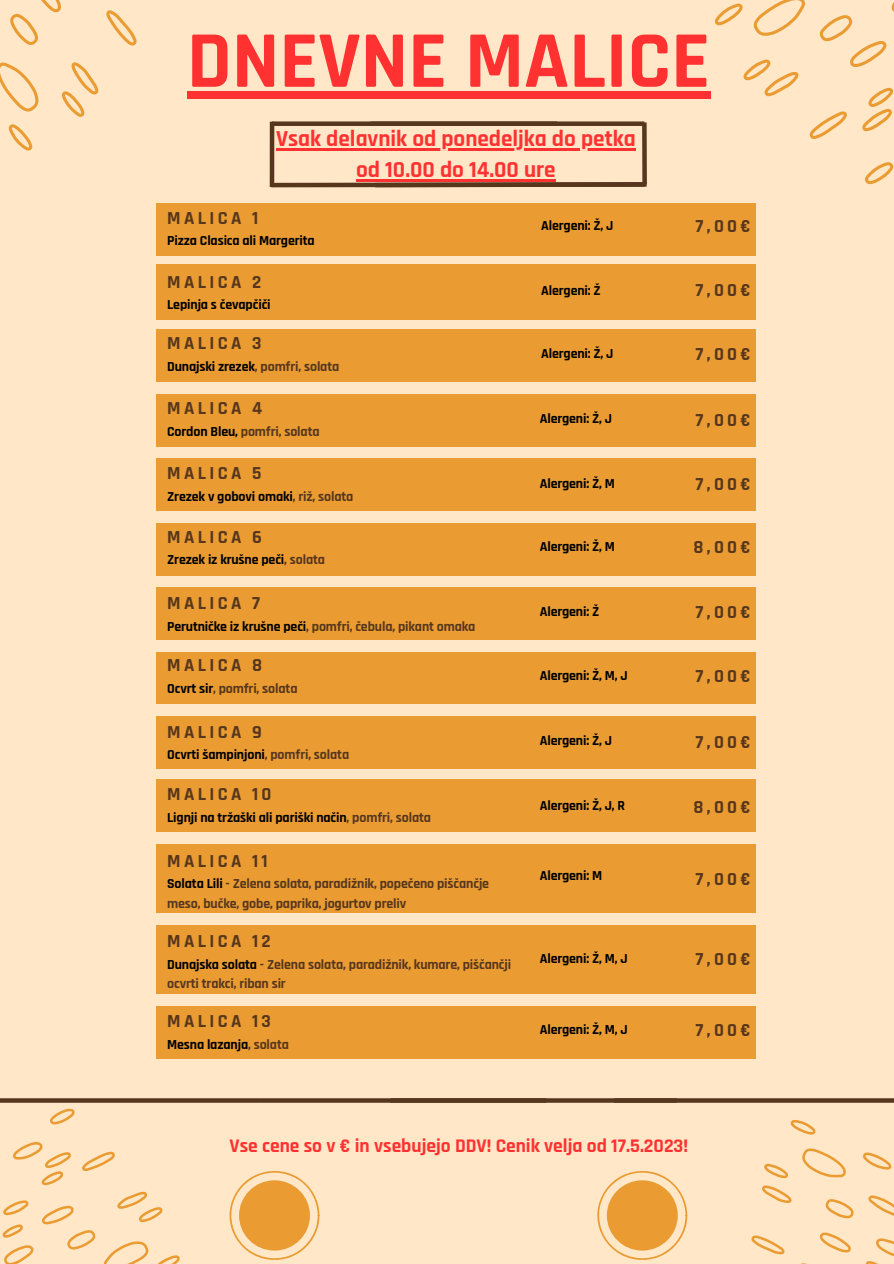
<style>
.page{position:relative;width:894px;height:1264px;background:#fff}
.page>*{position:absolute;margin:0;border:0;box-sizing:border-box;transform-origin:0 0}
.t1{font:700 81.15px "Rajdhani";color:#ff3131}
.t2{font:700 23.1px/31.5px "Rajdhani";color:#ff3131;text-align:center}
.t3{font:700 19.5px "Rajdhani";color:#ff3131}
.t4{font:700 18.6px "Rajdhani";letter-spacing:.18em;color:#56361c}
.t5{font:700 13.95px "Rajdhani";letter-spacing:-.01em;color:#000}
.t6{font:700 13.95px/19.2px "Rajdhani";letter-spacing:-.01em;color:#56361c}
.s1{color:#56361c}
.s2{color:#000}
</style>
<div class="page">
<div style="left:0;top:0;width:893px;height:1263px;background:#ffe7c7"></div>
<hr style="left:614px;top:1098px;width:279px;height:4px;background:#56361c">
<svg style="left:199px;top:1098px;width:61px;height:4px"></svg>
<svg style="left:715px;top:0;width:178px;height:184px"></svg>
<svg style="left:597px;top:1171px;width:80px;height:88px"></svg>
<div style="left:187px;top:91px;width:522px;height:8px;background:#ff3131"></div>
<hr style="left:276px;top:148px;width:359px;height:2px;background:#ff3131">
<hr style="left:356px;top:179px;width:199px;height:3px;background:#ff3131">
<div style="left:370px;top:121px;width:274px;height:5px;background:#56361c"></div>
<svg style="left:642px;top:122px;width:4px;height:58px"></svg>
<svg style="left:0;top:0;width:137px;height:151px"></svg>
<svg style="left:269px;top:180px;width:378px;height:8px"></svg>
<div style="left:272px;top:121px;width:285px;height:5px;background:#56361c"></div>
<hr style="left:270px;top:122px;width:4px;height:65px;background:#56361c">
<svg style="left:260px;top:1098px;width:130px;height:4px"></svg>
<hr style="left:390px;top:1098px;width:286px;height:4px;background:#56361c">
<div style="left:156px;top:203px;width:599px;height:52px;background:#ea9c33"></div>
<div style="left:156px;top:264px;width:599px;height:55px;background:#ea9c33"></div>
<div style="left:156px;top:394px;width:599px;height:52px;background:#ea9c33"></div>
<div style="left:156px;top:458px;width:599px;height:52px;background:#ea9c33"></div>
<div style="left:156px;top:329px;width:599px;height:52px;background:#ea9c33"></div>
<div style="left:156px;top:523px;width:599px;height:52px;background:#ea9c33"></div>
<div style="left:156px;top:587px;width:599px;height:52px;background:#ea9c33"></div>
<div style="left:156px;top:716px;width:599px;height:52px;background:#ea9c33"></div>
<div style="left:156px;top:779px;width:599px;height:52px;background:#ea9c33"></div>
<div style="left:156px;top:844px;width:599px;height:68px;background:#ea9c33"></div>
<div style="left:156px;top:652px;width:599px;height:52px;background:#ea9c33"></div>
<div style="left:156px;top:925px;width:599px;height:68px;background:#ea9c33"></div>
<div style="left:156px;top:1006px;width:599px;height:52px;background:#ea9c33"></div>
<svg style="left:229px;top:1171px;width:90px;height:88px"></svg>
<svg style="left:0;top:1098px;width:199px;height:165px"></svg>
<svg style="left:677px;top:1048px;width:216px;height:215px"></svg>
<p class="t1" style="left:187px;top:11px;width:524px">DNEVNE MALICE</p>
<p class="t4" style="left:167px;top:206px;width:93px">MALICA 1</p>
<p class="t2" style="left:276px;top:123px;width:361px">Vsak delavnik od ponedeljka do petka od 10.00 do 14.00 ure</p>
<p class="t5" style="left:541px;top:217px;width:74px">Alergeni: Ž, J</p>
<p class="t5" style="left:167px;top:232px;width:149px">Pizza Clasica ali Margerita</p>
<p class="t4" style="left:167px;top:270px;width:95px">MALICA 2</p>
<p class="t5" style="left:167px;top:296px;width:105px">Lepinja s čevapčiči</p>
<p class="t4" style="left:167px;top:332px;width:96px">MALICA 3</p>
<p class="t5" style="left:167px;top:358px;width:174px">Dunajski zrezek<span class="s1">, pomfri, solata</span></p>
<p class="t4" style="left:167px;top:397px;width:96px">MALICA 4</p>
<p class="t6" style="left:167px;top:422px;width:154px"><span class="s2">Cordon Bleu,</span> pomfri, solata</p>
<p class="t4" style="left:167px;top:462px;width:96px">MALICA 5</p>
<p class="t5" style="left:167px;top:488px;width:188px">Zrezek v gobovi omaki<span class="s1">, riž, solata</span></p>
<p class="t4" style="left:167px;top:525px;width:96px">MALICA 6</p>
<p class="t5" style="left:167px;top:551px;width:159px">Zrezek iz krušne peči<span class="s1">, solata</span></p>
<p class="t4" style="left:167px;top:592px;width:94px">MALICA 7</p>
<p class="t6" style="left:167px;top:617px;width:310px"><span class="s2">Perutničke iz krušne peči</span>, pomfri, čebula, pikant omaka</p>
<p class="t4" style="left:167px;top:653px;width:96px">MALICA 8</p>
<p class="t6" style="left:167px;top:679px;width:132px"><span class="s2">Ocvrt sir</span>, pomfri, solata</p>
<p class="t4" style="left:167px;top:720px;width:96px">MALICA 9</p>
<p class="t5" style="left:167px;top:746px;width:183px">Ocvrti šampinjoni<span class="s1">, pomfri, solata</span></p>
<p class="t4" style="left:167px;top:783px;width:106px">MALICA 10</p>
<p class="t5" style="left:167px;top:809px;width:265px">Lignji na tržaški ali pariški način<span class="s1">, pomfri, solata</span></p>
<p class="t4" style="left:167px;top:849px;width:102px">MALICA 11</p>
<p class="t6" style="left:167px;top:874px;width:323px"><span class="s2">Solata Lili</span> - Zelena solata, paradižnik, popečeno piščančje meso, bučke, gobe, paprika, jogurtov preliv</p>
<p class="t4" style="left:167px;top:930px;width:105px">MALICA 12</p>
<p class="t6" style="left:167px;top:955px;width:345px"><span class="s2">Dunajska solata</span> - Zelena solata, paradižnik, kumare, piščančji ocvrti trakci, riban sir</p>
<p class="t4" style="left:167px;top:1009px;width:105px">MALICA 13</p>
<p class="t5" style="left:167px;top:1036px;width:123px">Mesna lazanja<span class="s1">, solata</span></p>
<p class="t5" style="left:541px;top:282px;width:61px">Alergeni: Ž</p>
<p class="t5" style="left:541px;top:345px;width:74px">Alergeni: Ž, J</p>
<p class="t5" style="left:539px;top:410px;width:74px">Alergeni: Ž, J</p>
<p class="t5" style="left:539px;top:475px;width:77px">Alergeni: Ž, M</p>
<p class="t5" style="left:539px;top:537px;width:77px">Alergeni: Ž, M</p>
<p class="t5" style="left:539px;top:603px;width:61px">Alergeni: Ž</p>
<p class="t5" style="left:539px;top:667px;width:89px">Alergeni: Ž, M, J</p>
<p class="t5" style="left:539px;top:732px;width:74px">Alergeni: Ž, J</p>
<p class="t5" style="left:539px;top:796px;width:87px">Alergeni: Ž, J, R</p>
<p class="t5" style="left:539px;top:867px;width:64px">Alergeni: M</p>
<p class="t5" style="left:539px;top:949px;width:89px">Alergeni: Ž, M, J</p>
<p class="t5" style="left:539px;top:1020px;width:89px">Alergeni: Ž, M, J</p>
<p class="t4" style="left:695px;top:215px;width:57px">7,00€</p>
<p class="t4" style="left:695px;top:279px;width:57px">7,00€</p>
<p class="t4" style="left:695px;top:343px;width:57px">7,00€</p>
<p class="t4" style="left:695px;top:408px;width:57px">7,00€</p>
<p class="t4" style="left:695px;top:473px;width:57px">7,00€</p>
<p class="t4" style="left:693px;top:535px;width:59px">8,00€</p>
<p class="t4" style="left:695px;top:601px;width:57px">7,00€</p>
<p class="t4" style="left:695px;top:665px;width:57px">7,00€</p>
<p class="t4" style="left:695px;top:731px;width:57px">7,00€</p>
<p class="t4" style="left:693px;top:795px;width:59px">8,00€</p>
<p class="t4" style="left:695px;top:867px;width:57px">7,00€</p>
<p class="t4" style="left:695px;top:948px;width:57px">7,00€</p>
<p class="t4" style="left:695px;top:1018px;width:57px">7,00€</p>
<p class="t3" style="left:229px;top:1133px;width:460px">Vse cene so v € in vsebujejo DDV! Cenik velja od 17.5.2023!</p>
</div>
